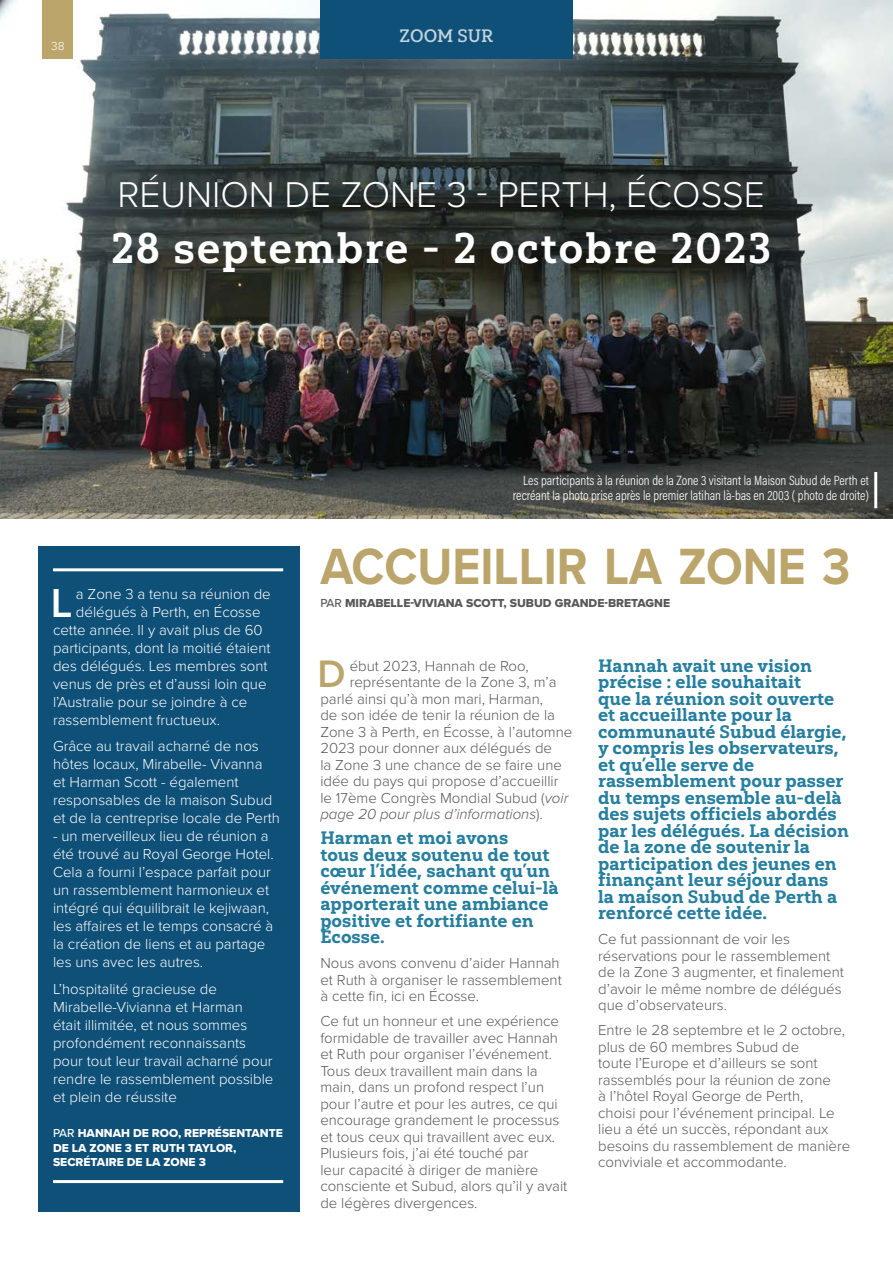
<style>
.page{position:relative;width:893px;height:1263px;background:#fff}
.page>*{position:absolute;margin:0;border:0;box-sizing:border-box;transform-origin:0 0}
.t1{font:700 52.8px "Proxima Nova";color:#bba56b;scale:.91 1}
.t2{font:42.75px "Yorkten Slab Nor Bol";letter-spacing:.04em;color:#fff}
.t3{font:600 42px "Proxima Nova";color:#fff}
.Drop_cap_text{font:600 39.75px "Proxima Nova";color:#bba56b}
.t4{font:300 37.2px "Proxima Nova";color:#fff}
.Pull_out_text{font:18px/16.5px "Yorkten Slab Nor Ex B";color:#267f9f}
.t5{font:18px "Yorkten Slab Nor Med";color:#c3d4de}
.Body_text{font:300 15px/16.5px "Proxima Nova";color:#57585a}
.t6{font:300 15px/18px "Proxima Nova";color:#fff}
.Drop_cap_text-2{font:300 15px "Proxima Nova";color:#57585a}
.Drop_cap_text-3{font:italic 300 15px "Proxima Nova";color:#57585a}
.t7{font:300 13.5px/15px "Acumin Pro Cond";color:#fff;text-align:right}
.t8{font:12px/14.4px "Proxima Nova Extrabld";color:#fff}
.Body_text-2{font:12px "Proxima Nova Extrabld";color:#57585a}
.t9{font:300 12px "Proxima Nova";color:#fff}
.s1{font-family:"Proxima Nova";font-weight:500}
.s2{font-style:italic}
.s3{font-style:normal}
</style>
<div class="page">
<div style="left:38px;top:546px;width:261px;height:666px;background:#0f5078"></div>
<img style="left:0;top:0;width:893px;height:519px">
<div style="left:320px;top:0;width:253px;height:58px;background:#0f5078"></div>
<hr style="left:53px;top:568px;width:230px;height:3px;background:#fff">
<hr style="left:53px;top:1180px;width:230px;height:3px;background:#fff">
<hr style="left:874px;top:472px;width:3px;height:36px;background:#fff">
<div style="left:43px;top:0;width:30px;height:58px;background:#bba56b"></div>
<p class="t9" style="left:51px;top:37px;width:15px">38</p>
<p class="t5" style="left:400px;top:25px;width:95px">ZOOM SUR</p>
<p class="t4" style="left:117px;top:166px;width:649px">RÉUNION DE ZONE 3 - PERTH, ÉCOSSE</p>
<p class="t2" style="left:111px;top:222px;width:662px">28 septembre - 2 octobre 2023</p>
<p class="t7" style="left:513px;top:473px;width:358px">Les participants à la réunion de la Zone 3 visitant la Maison Subud de Perth et recréant la photo prise après le premier latihan là-bas en 2003 ( photo de droite)</p>
<h3 class="t3" style="left:50px;top:571px;width:23px">L</h3>
<p class="t6" style="left:76px;top:584px;width:196px">a Zone 3 a tenu sa réunion de</p>
<p class="t6" style="left:76px;top:602px;width:186px">délégués à Perth, en Écosse</p>
<p class="t6" style="left:53px;top:620px;width:211px">cette année. Il y avait plus de 60</p>
<p class="t6" style="left:53px;top:638px;width:219px">participants, dont la moitié étaient</p>
<p class="t6" style="left:53px;top:656px;width:216px">des délégués. Les membres sont</p>
<p class="t6" style="left:53px;top:674px;width:215px">venus de près et d’aussi loin que</p>
<p class="t6" style="left:53px;top:692px;width:196px">l’Australie pour se joindre à ce</p>
<p class="t6" style="left:53px;top:710px;width:168px">rassemblement fructueux.</p>
<p class="t6" style="left:53px;top:736px;width:228px">Grâce au travail acharné de nos hôtes locaux, Mirabelle- Vivanna<br>et Harman Scott - également responsables de la maison Subud et de la centreprise locale de Perth</p>
<p class="t6" style="left:53px;top:826px;width:222px">- un merveilleux lieu de réunion a été trouvé au Royal George Hotel.<br>Cela a fourni l’espace parfait pour un rassemblement harmonieux et intégré qui équilibrait le kejiwaan, les affaires et le temps consacré à la création de liens et au partage les uns avec les autres.</p>
<p class="t6" style="left:53px;top:979px;width:222px">L’hospitalité gracieuse de<br>Mirabelle-Vivianna et Harman était illimitée, et nous sommes profondément reconnaissants pour tout leur travail acharné pour rendre le rassemblement possible et plein de réussite</p>
<p class="t8" style="left:53px;top:1126px;width:231px"><span class="s1">PAR</span> HANNAH DE ROO, REPRÉSENTANTE<br>DE LA ZONE 3 ET RUTH TAYLOR,<br>SECRÉTAIRE DE LA ZONE 3</p>
<p class="t1" style="left:320px;top:527px;width:584px">ACCUEILLIR LA ZONE 3</p>
<p class="Body_text-2" style="left:320px;top:594px;width:351px"><span class="s1">PAR</span> MIRABELLE-VIVIANA SCOTT, SUBUD GRANDE-BRETAGNE</p>
<p class="Drop_cap_text" style="left:317px;top:644px;width:30px">D</p>
<p class="Drop_cap_text-2" style="left:350px;top:654px;width:181px">ébut 2023, Hannah de Roo,</p>
<p class="Drop_cap_text-2" style="left:350px;top:671px;width:208px">représentante de la Zone 3, m’a</p>
<p class="Drop_cap_text-2" style="left:320px;top:687px;width:224px">parlé ainsi qu’à mon mari, Harman,</p>
<p class="Drop_cap_text-2" style="left:320px;top:704px;width:236px">de son idée de tenir la réunion de la</p>
<p class="Drop_cap_text-2" style="left:320px;top:720px;width:254px">Zone 3 à Perth, en Écosse, à l’automne</p>
<p class="Drop_cap_text-2" style="left:320px;top:737px;width:233px">2023 pour donner aux délégués de</p>
<p class="Drop_cap_text-2" style="left:320px;top:753px;width:243px">la Zone 3 une chance de se faire une</p>
<p class="Drop_cap_text-2" style="left:320px;top:770px;width:240px">idée du pays qui propose d’accueillir</p>
<p class="Drop_cap_text-2" style="left:320px;top:786px;width:250px">le 17ème Congrès Mondial Subud (<span class="s2">voir</span></p>
<p class="Drop_cap_text-3" style="left:320px;top:803px;width:224px">page 20 pour plus d’informations<span class="s3">).</span></p>
<p class="Pull_out_text" style="left:320px;top:829px;width:240px">Harman et moi avons<br>tous deux soutenu de tout cœur l’idée, sachant qu’un événement comme celui-là apporterait une ambiance positive et fortifiante en<br>Écosse.</p>
<p class="Body_text" style="left:320px;top:954px;width:243px">Nous avons convenu d’aider Hannah et Ruth à organiser le rassemblement à cette fin, ici en Écosse.</p>
<p class="Body_text" style="left:320px;top:1012px;width:249px">Ce fut un honneur et une expérience formidable de travailler avec Hannah et Ruth pour organiser l’événement.<br>Tous deux travaillent main dans la main, dans un profond respect l’un pour l’autre et pour les autres, ce qui encourage grandement le processus et tous ceux qui travaillent avec eux.<br>Plusieurs fois, j’ai été touché par<br>leur capacité à diriger de manière consciente et Subud, alors qu’il y avait de légères divergences.</p>
<p class="Pull_out_text" style="left:598px;top:657px;width:252px">Hannah avait une vision précise : elle souhaitait<br>que la réunion soit ouverte et accueillante pour la communauté Subud élargie, y compris les observateurs, et qu’elle serve de rassemblement pour passer du temps ensemble au-delà des sujets officiels abordés par les délégués. La décision de la zone de soutenir la participation des jeunes en finançant leur séjour dans la maison Subud de Perth a renforcé cette idée.</p>
<p class="Body_text" style="left:598px;top:930px;width:247px">Ce fut passionnant de voir les réservations pour le rassemblement de la Zone 3 augmenter, et finalement d’avoir le même nombre de délégués que d’observateurs.</p>
<p class="Body_text" style="left:598px;top:1021px;width:254px">Entre le 28 septembre et le 2 octobre, plus de 60 membres Subud de<br>toute l’Europe et d’ailleurs se sont rassemblés pour la réunion de zone<br>à l’hôtel Royal George de Perth,<br>choisi pour l’événement principal. Le lieu a été un succès, répondant aux besoins du rassemblement de manière conviviale et accommodante.</p>
</div>
